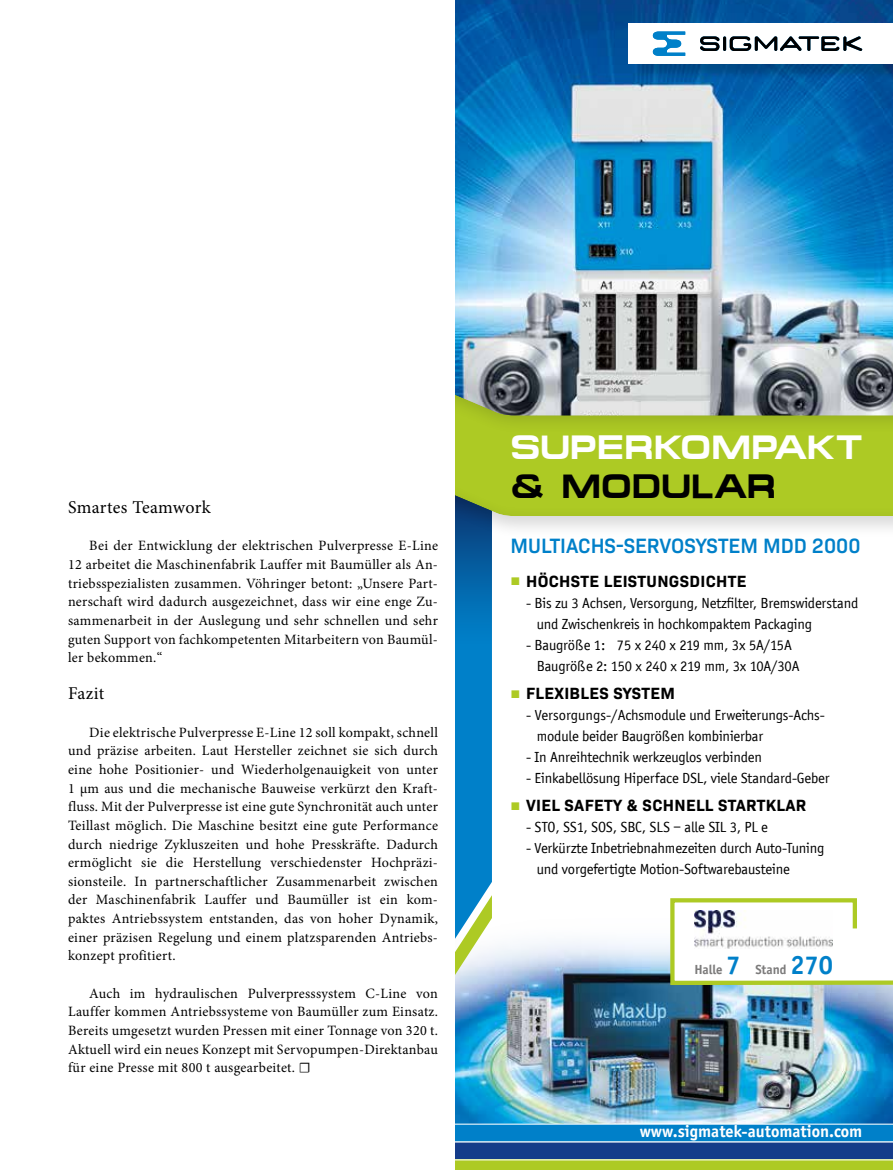
<style>
.page{position:relative;width:893px;height:1170px;background:#fff}
.page>*{position:absolute;margin:0;border:0;box-sizing:border-box;transform-origin:0 0}
.t1{font:700 34.05px "Micro Extend FLF";letter-spacing:.01em;color:#fff;scale:.96 1}
.t2{font:700 34.05px "Micro Extend FLF";letter-spacing:.01em;color:#000;scale:.96 1}
.t3{font:600 21px "Bio Sans";color:#0080c9;scale:.96 1}
.t4{font:18px "Minion Pro";letter-spacing:.015em;color:#000}
.t5{font:700 17.25px "Officina Sans EF";color:#fff}
.t6{font:700 16.5px "Bio Sans";letter-spacing:.02em;color:#000}
.t7{font:15px/21px "Officina Sans EF";letter-spacing:-.01em;color:#000}
.t8{font:14.25px/18.6px "Minion Pro";letter-spacing:.02em;color:#000;text-align:justify}
.t9{font:700 13.5px "Officina Sans EF";color:#7c7b7b}
.s1{font-family:"Arial";font-weight:400;color:#adca24}
.s2{font-size:27px;color:#0080c9}
</style>
<div class="page">
<img style="left:455px;top:940px;width:438px;height:183px">
<svg style="left:455px;top:645px;width:37px;height:329px;background:#2a93c3"></svg>
<svg style="left:455px;top:539px;width:37px;height:106px;background:#0369ad"></svg>
<img style="left:455px;top:0;width:438px;height:372px">
<div style="left:631px;top:25px;width:262px;height:56px;background:#000;opacity:.2"></div>
<div style="left:629px;top:23px;width:264px;height:41px;background:#fff"></div>
<svg style="left:700px;top:36px;width:19px;height:15px"></svg>
<hr style="left:723px;top:36px;width:3px;height:15px;background:#000;border-radius:2px">
<svg style="left:730px;top:36px;width:132px;height:15px"></svg>
<svg style="left:653px;top:32px;width:32px;height:24px"></svg>
<div style="left:455px;top:373px;width:438px;height:166px;background:#000;opacity:.15"></div>
<div style="left:455px;top:372px;width:438px;height:144px;background:#060c32;opacity:.15"></div>
<svg style="left:668px;top:898px;width:225px;height:89px"></svg>
<img style="left:694px;top:910px;width:139px;height:38px">
<svg style="left:455px;top:1123px;width:438px;height:47px;background:#3f8194"></svg>
<p class="t4" style="left:68px;top:495px;width:144px">Smartes Teamwork</p>
<p class="t8" style="left:68px;top:536px;width:371px;text-indent:21px">Bei der Entwicklung der elektrischen Pulverpresse E-Line 12 arbeitet die Maschinenfabrik Lauffer mit Baumüller als An&shy;triebsspezialisten zusammen. Vöhringer betont: „Unsere Part&shy;nerschaft wird dadurch ausgezeichnet, dass wir eine enge Zu&shy;sammenarbeit in der Auslegung und sehr schnellen und sehr guten Support von fachkompetenten Mitarbeitern von Baumül&shy;ler bekommen.“</p>
<p class="t4" style="left:68px;top:681px;width:38px">Fazit</p>
<p class="t8" style="left:68px;top:723px;width:371px;text-indent:21px">Die elektrische Pulverpresse E-Line 12 soll kompakt, schnell und präzise arbeiten. Laut Hersteller zeichnet sie sich durch eine hohe Positionier- und Wiederholgenauigkeit von unter 1 μm aus und die mechanische Bauweise verkürzt den Kraft&shy;fluss. Mit der Pulverpresse ist eine gute Synchronität auch unter Teillast möglich. Die Maschine besitzt eine gute Performance durch niedrige Zykluszeiten und hohe Presskräfte. Dadurch ermöglicht sie die Herstellung verschiedenster Hochpräzi&shy;sionsteile. In partnerschaftlicher Zusammenarbeit zwischen der Maschinenfabrik Lauffer und Baumüller ist ein kom&shy;paktes Antriebssystem entstanden, das von hoher Dynamik, einer präzisen Regelung und einem platzsparenden Antriebs&shy;konzept profitiert.</p>
<p class="t8" style="left:68px;top:983px;width:371px;text-indent:21px">Auch im hydraulischen Pulverpresssystem C-Line von Lauffer kommen Antriebssysteme von Baumüller zum Einsatz.<br>Bereits umgesetzt wurden Pressen mit einer Tonnage von 320 t.<br>Aktuell wird ein neues Konzept mit Servopumpen-Direktanbau für eine Presse mit 800 t ausgearbeitet. ☐</p>
<h1 class="t1" style="left:511px;top:427px;width:368px">SUPERKOMPAKT</h1>
<h1 class="t2" style="left:511px;top:466px;width:278px">&amp; MODULAR</h1>
<h2 class="t3" style="left:510px;top:530px;width:366px">MULTIACHS-SERVOSYSTEM MDD 2000</h2>
<p class="t6" style="left:510px;top:568px;width:237px"><span class="s1">■</span> HÖCHSTE LEISTUNGSDICHTE</p>
<p class="t7" style="left:537px;top:592px;width:323px;text-indent:-11px">- Bis zu 3 Achsen, Versorgung, Netzfilter, Bremswiderstand und Zwischenkreis in hochkompaktem Packaging</p>
<p class="t7" style="left:537px;top:634px;width:264px;text-indent:-11px">- Baugröße 1: 75 x 240 x 219 mm, 3x 5A/15A<br>Baugröße 2: 150 x 240 x 219 mm, 3x 10A/30A</p>
<p class="t6" style="left:510px;top:680px;width:166px"><span class="s1">■</span> FLEXIBLES SYSTEM</p>
<p class="t7" style="left:537px;top:704px;width:290px;text-indent:-11px">- Versorgungs-/Achsmodule und Erweiterungs-Achs&shy;module beider Baugrößen kombinierbar</p>
<p class="t7" style="left:526px;top:746px;width:237px">- In Anreihtechnik werkzeuglos verbinden</p>
<p class="t7" style="left:526px;top:767px;width:305px">- Einkabellösung Hiperface DSL, viele Standard-Geber</p>
<p class="t6" style="left:510px;top:793px;width:297px"><span class="s1">■</span> VIEL SAFETY &amp; SCHNELL STARTKLAR</p>
<p class="t7" style="left:526px;top:817px;width:243px">- STO, SS1, SOS, SBC, SLS – alle SIL 3, PL e</p>
<p class="t7" style="left:537px;top:838px;width:289px;text-indent:-11px">- Verkürzte Inbetriebnahmezeiten durch Auto-Tuning und vorgefertigte Motion-Softwarebausteine</p>
<p class="t9" style="left:694px;top:961px;width:140px">Halle <span class="s2">7</span> Stand <span class="s2">270</span></p>
<p class="t5" style="left:640px;top:1121px;width:224px">www.sigmatek-automation.com</p>
</div>
